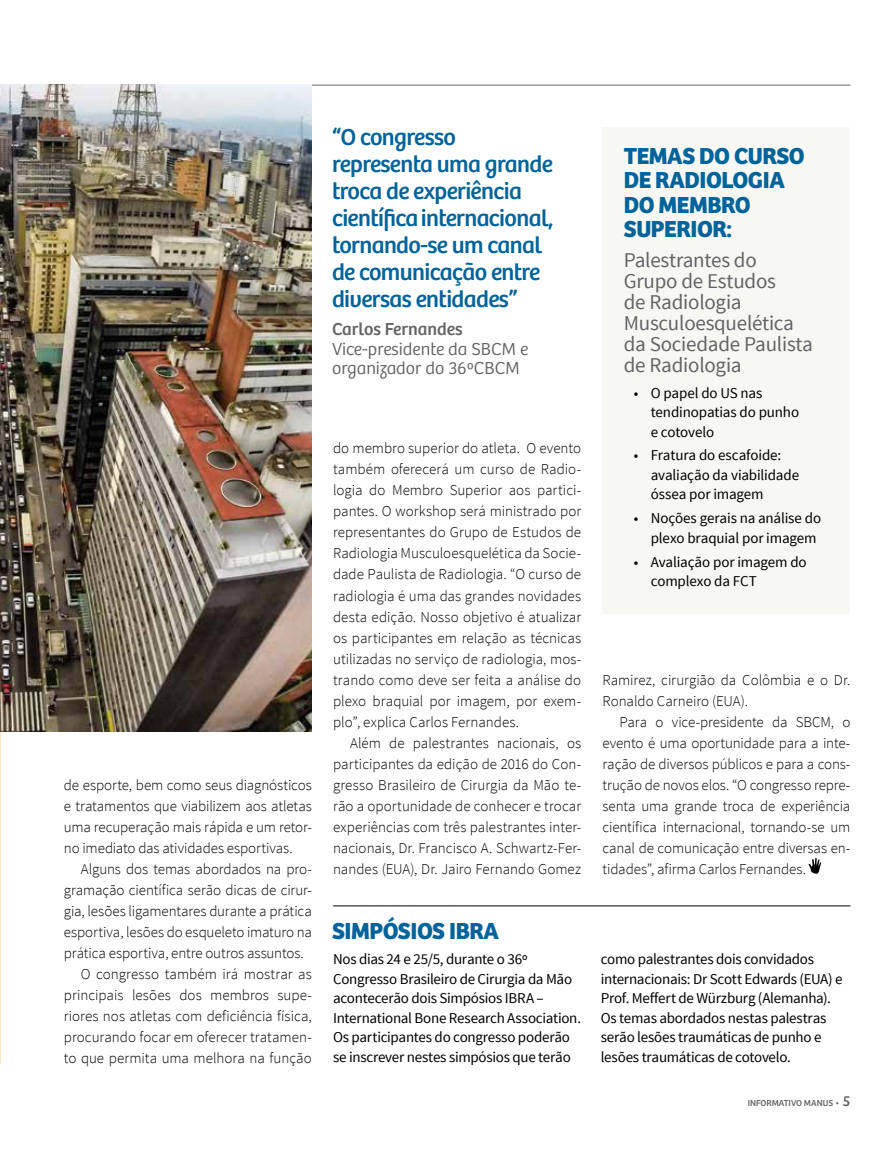
<style>
.page{position:relative;width:893px;height:1149px;background:#fff}
.page>*{position:absolute;margin:0;border:0;box-sizing:border-box;transform-origin:0 0}
.t1{font:24px/27px "Bree";letter-spacing:-.025em;color:#006399}
.t2{font:700 24px/24px "Bree";letter-spacing:-.02em;color:#006399}
.t3{font:21px/21px "Source Sans Pro";letter-spacing:-.01em;color:#636466}
.t4{font:300 18px/19.5px "Bree";color:#636466}
.t5{font:18px "Bree";color:#636466}
.t6{font:300 15px/21px "Source Sans Pro";color:#000;text-align:justify}
.t7{font:15px/19.5px "Source Sans Pro";letter-spacing:-.015em;color:#000}
.t8{font:9px "Bree";color:#636466}
.s1{font-size:15px}
</style>
<div class="page">
<hr style="left:0;top:85px;width:850px;height:1px;background:#636466">
<hr style="left:333px;top:905px;width:517px;height:1px;background:#000">
<div style="left:602px;top:128px;width:248px;height:486px;background:#f7f7f4"></div>
<svg style="left:808px;top:858px;width:13px;height:15px"></svg>
<img style="left:0;top:85px;width:312px;height:646px">
<p class="t6" style="left:64px;top:774px;width:249px">de esporte, bem como seus diagnósticos e tratamentos que viabilizem aos atletas uma recuperação mais rápida e um retor&shy;no imediato das atividades esportivas.</p>
<p class="t6" style="left:81px;top:858px;width:232px">Alguns dos temas abordados na pro-</p>
<p class="t6" style="left:64px;top:879px;width:249px">gramação científica serão dicas de cirur-</p>
<p class="t6" style="left:64px;top:900px;width:249px">gia, lesões ligamentares durante a prática</p>
<p class="t6" style="left:64px;top:921px;width:249px">esportiva, lesões do esqueleto imaturo na</p>
<p class="t6" style="left:64px;top:942px;width:242px">prática esportiva, entre outros assuntos.</p>
<p class="t6" style="left:81px;top:963px;width:232px">O congresso também irá mostrar as</p>
<p class="t6" style="left:64px;top:984px;width:249px">principais lesões dos membros supe-</p>
<p class="t6" style="left:64px;top:1005px;width:249px">riores nos atletas com deficiência física,</p>
<p class="t6" style="left:64px;top:1026px;width:249px">procurando focar em oferecer tratamen-</p>
<p class="t6" style="left:64px;top:1047px;width:249px">to que permita uma melhora na função</p>
<h1 class="t1" style="left:332px;top:124px;width:223px">“O congresso representa uma grande troca de experiência científica internacional, tornando-se um canal de comunicação entre diversas entidades”</h1>
<p class="t5" style="left:332px;top:318px;width:132px">Carlos Fernandes</p>
<p class="t4" style="left:332px;top:339px;width:198px">Vice-presidente da SBCM e organizador do 36ºCBCM</p>
<p class="t6" style="left:333px;top:438px;width:250px">do membro superior do atleta. O evento também oferecerá um curso de Radio&shy;logia do Membro Superior aos partici&shy;pantes. O workshop será ministrado por representantes do Grupo de Estudos de Radiologia Musculoesquelética da Socie&shy;dade Paulista de Radiologia. “O curso de radiologia é uma das grandes novidades desta edição. Nosso objetivo é atualizar os participantes em relação as técnicas utilizadas no serviço de radiologia, mos&shy;trando como deve ser feita a análise do plexo braquial por imagem, por exem&shy;plo”, explica Carlos Fernandes.</p>
<p class="t6" style="left:333px;top:732px;width:250px;text-indent:17px">Além de palestrantes nacionais, os participantes da edição de 2016 do Con&shy;gresso Brasileiro de Cirurgia da Mão te&shy;rão a oportunidade de conhecer e trocar experiências com três palestrantes inter&shy;nacionais, Dr. Francisco A. Schwartz-Fer&shy;nandes (EUA), Dr. Jairo Fernando Gomez</p>
<h1 class="t2" style="left:624px;top:145px;width:183px">TEMAS DO CURSO<br>DE RADIOLOGIA<br>DO MEMBRO<br>SUPERIOR:</h1>
<h2 class="t3" style="left:624px;top:249px;width:191px">Palestrantes do<br>Grupo de Estudos<br>de Radiologia<br>Musculoesquelética da Sociedade Paulista de Radiologia</h2>
<p class="t7" style="left:651px;top:383px;width:150px;text-indent:-17px">• O papel do US nas tendinopatias do punho e cotovelo</p>
<p class="t7" style="left:651px;top:446px;width:150px;text-indent:-17px">• Fratura do escafoide: avaliação da viabilidade óssea por imagem</p>
<p class="t7" style="left:634px;top:508px;width:189px;text-align:right">• Noções gerais na análise do plexo braquial por imagem</p>
<p class="t7" style="left:651px;top:552px;width:158px;text-indent:-17px">• Avaliação por imagem do complexo da FCT</p>
<p class="t6" style="left:602px;top:669px;width:249px">Ramirez, cirurgião da Colômbia e o Dr.<br>Ronaldo Carneiro (EUA).</p>
<p class="t6" style="left:602px;top:711px;width:249px;text-indent:17px">Para o vice-presidente da SBCM, o evento é uma oportunidade para a inte&shy;ração de diversos públicos e para a cons&shy;trução de novos elos. “O congresso repre&shy;senta uma grande troca de experiência científica internacional, tornando-se um canal de comunicação entre diversas en&shy;tidades”, afirma Carlos Fernandes.</p>
<h1 class="t2" style="left:332px;top:918px;width:169px">SIMPÓSIOS IBRA</h1>
<p class="t7" style="left:333px;top:949px;width:249px">Nos dias 24 e 25/5, durante o 36º Congresso Brasileiro de Cirurgia da Mão acontecerão dois Simpósios IBRA – International Bone Research Association.<br>Os participantes do congresso poderão se inscrever nestes simpósios que terão</p>
<p class="t7" style="left:601px;top:949px;width:243px">como palestrantes dois convidados internacionais: Dr Scott Edwards (EUA) e Prof. Meffert de Würzburg (Alemanha).<br>Os temas abordados nestas palestras serão lesões traumáticas de punho e lesões traumáticas de cotovelo.</p>
<p class="t8" style="left:748px;top:1097px;width:104px">INFORMATIVO MANUS • <span class="s1">5</span></p>
</div>
